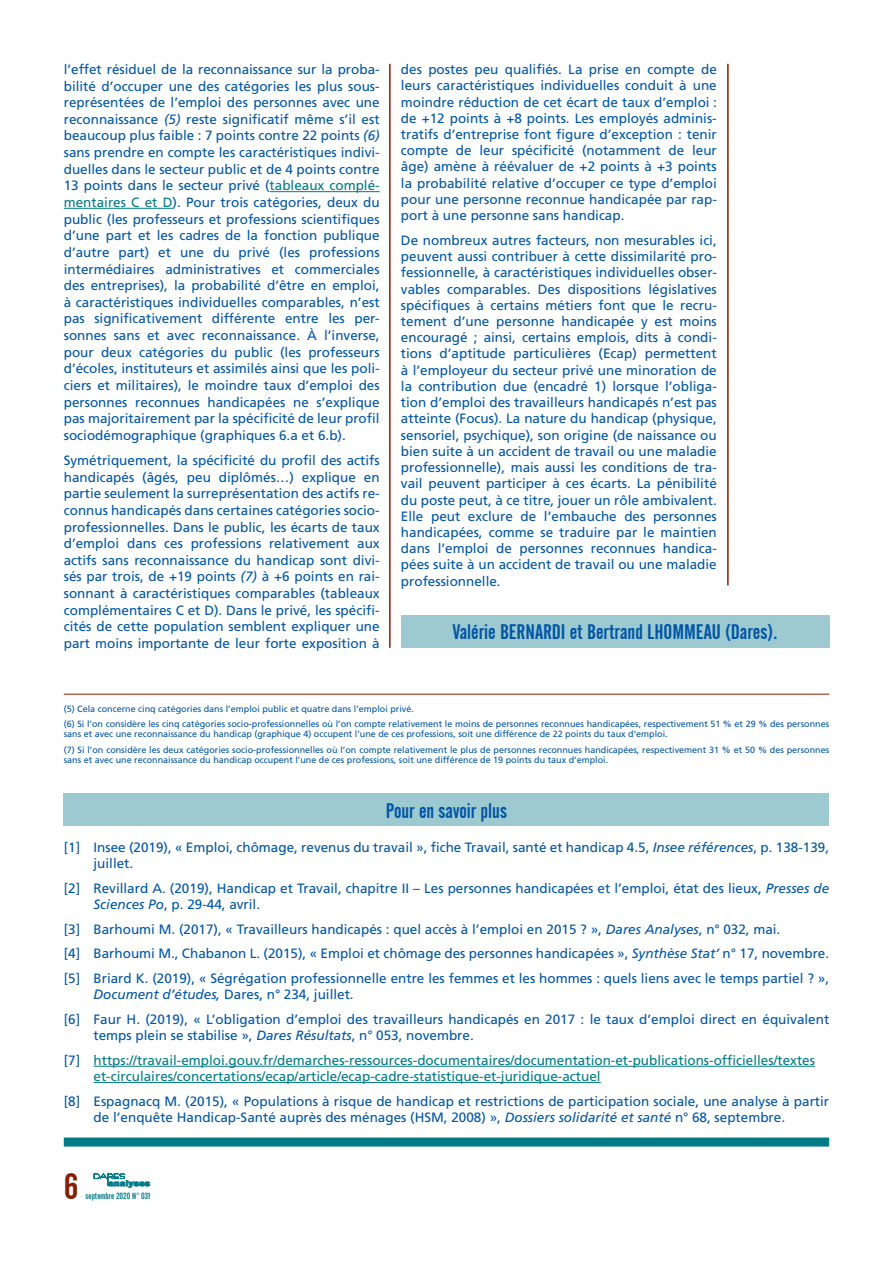
<style>
.page{position:relative;width:893px;height:1263px;background:#fff}
.page>*{position:absolute;margin:0;border:0;box-sizing:border-box;transform-origin:0 0}
.t1{font:36px "Alternate Gothic No 2 BT";color:#891c02}
.t2{font:21px "Alternate Gothic No 2 BT";color:#0155a5}
.t3{font:13.5px/16.6px "Frutiger";color:#0155a5}
.t4{font:13.5px/24.8px "Frutiger";color:#007b85}
.t5{font:9px/15px "Frutiger";color:#0155a5}
.t6{font:9px "Alternate Gothic No 2 BT";color:#007b85}
.t7{font:7.8px "Alternate Gothic No 2 BT";color:#007b85;scale:2.03 1}
.s1{font-style:italic}
.s2{color:#007b85}
.s3{color:#0155a5}
.s4{font-style:italic;color:#0155a5}
</style>
<div class="page">
<svg style="left:94px;top:1173px;width:56px;height:14px"></svg>
<hr style="left:64px;top:694px;width:765px;height:1px;background:#891c02">
<hr style="left:389px;top:64px;width:2px;height:584px;background:#891c02">
<hr style="left:727px;top:64px;width:2px;height:521px;background:#891c02">
<hr style="left:270px;top:191px;width:110px;height:1px;background:#007b85">
<hr style="left:64px;top:208px;width:109px;height:1px;background:#007b85">
<div style="left:401px;top:615px;width:428px;height:33px;background:#9dcad1"></div>
<div style="left:64px;top:793px;width:765px;height:33px;background:#9dcad1"></div>
<hr style="left:94px;top:1066px;width:721px;height:1px;background:#007b85">
<hr style="left:94px;top:1082px;width:507px;height:1px;background:#007b85">
<div style="left:64px;top:1137px;width:765px;height:9px;background:#007b85"></div>
<p class="t3" style="left:64px;top:61px;width:317px;text-align:justify">l’effet résiduel de la reconnaissance sur la proba&shy;bilité d’occuper une des catégories les plus sous&shy;représentées de l’emploi des personnes avec une reconnaissance <span class="s1">(5)</span> reste significatif même s’il est beaucoup plus faible : 7 points contre 22 points <span class="s1">(6) </span>sans prendre en compte les caractéristiques indivi&shy;duelles dans le secteur public et de 4 points contre 13 points dans le secteur privé (<span class="s2">tableaux complé&shy;mentaires C et D</span>). Pour trois catégories, deux du public (les professeurs et professions scientifiques d’une part et les cadres de la fonction publique d’autre part) et une du privé (les professions intermédiaires administratives et commerciales des entreprises), la probabilité d’être en emploi, à caractéristiques individuelles comparables, n’est pas significativement différente entre les per&shy;sonnes sans et avec reconnaissance. À l’inverse, pour deux catégories du public (les professeurs d’écoles, instituteurs et assimilés ainsi que les poli&shy;ciers et militaires), le moindre taux d’emploi des personnes reconnues handicapées ne s’explique pas majoritairement par la spécificité de leur profil sociodémographique (graphiques 6.a et 6.b).</p>
<p class="t3" style="left:64px;top:452px;width:317px;text-align:justify">Symétriquement, la spécificité du profil des actifs handicapés (âgés, peu diplômés…) explique en partie seulement la surreprésentation des actifs re&shy;connus handicapés dans certaines catégories socio&shy;professionnelles. Dans le public, les écarts de taux d’emploi dans ces professions relativement aux actifs sans reconnaissance du handicap sont divi&shy;sés par trois, de +19 points <span class="s1">(7)</span> à +6 points en rai&shy;sonnant à caractéristiques comparables (tableaux complémentaires C et D). Dans le privé, les spécifi&shy;cités de cette population semblent expliquer une part moins importante de leur forte exposition à</p>
<p class="t3" style="left:401px;top:61px;width:317px;line-height:16.2px;text-align:justify">des postes peu qualifiés. La prise en compte de leurs caractéristiques individuelles conduit à une moindre réduction de cet écart de taux d’emploi : de +12 points à +8 points. Les employés adminis&shy;tratifs d’entreprise font figure d’exception : tenir compte de leur spécificité (notamment de leur âge) amène à réévaluer de +2 points à +3 points la probabilité relative d’occuper ce type d’emploi pour une personne reconnue handicapée par rap&shy;port à une personne sans handicap.</p>
<p class="t3" style="left:401px;top:232px;width:317px;line-height:16.2px;text-align:justify">De nombreux autres facteurs, non mesurables ici, peuvent aussi contribuer à cette dissimilarité pro&shy;fessionnelle, à caractéristiques individuelles obser&shy;vables comparables. Des dispositions législatives spécifiques à certains métiers font que le recru&shy;tement d’une personne handicapée y est moins encouragé ; ainsi, certains emplois, dits à condi&shy;tions d’aptitude particulières (Ecap) permettent à l’employeur du secteur privé une minoration de la contribution due (encadré 1) lorsque l’obliga&shy;tion d’emploi des travailleurs handicapés n’est pas atteinte (Focus). La nature du handicap (physique, sensoriel, psychique), son origine (de naissance ou bien suite à un accident de travail ou une maladie professionnelle), mais aussi les conditions de tra&shy;vail peuvent participer à ces écarts. La pénibilité du poste peut, à ce titre, jouer un rôle ambivalent.<br>Elle peut exclure de l’embauche des personnes handicapées, comme se traduire par le maintien dans l’emploi de personnes reconnues handica&shy;pées suite à un accident de travail ou une maladie professionnelle.</p>
<h2 class="t2" style="left:452px;top:620px;width:327px">Valérie BERNARDI et Bertrand LHOMMEAU (Dares).</h2>
<p class="t5" style="left:64px;top:701px;width:767px">(5) Cela concerne cinq catégories dans l’emploi public et quatre dans l’emploi privé.<br>(6) Si l’on considère les cinq catégories socio-professionnelles où l’on compte relativement le moins de personnes reconnues handicapées, respectivement 51 % et 29 % des personnes</p>
<p class="t5" style="left:64px;top:727px;width:767px">sans et avec une reconnaissance du handicap (graphique 4) occupent l’une de ces professions, soit une différence de 22 points du taux d’emploi.<br>(7) Si l’on considère les deux catégories socio-professionnelles où l’on compte relativement le plus de personnes reconnues handicapées, respectivement 31 % et 50 % des personnes</p>
<p class="t5" style="left:64px;top:753px;width:546px">sans et avec une reconnaissance du handicap occupent l’une de ces professions, soit une différence de 19 points du taux d’emploi.</p>
<h2 class="t2" style="left:386px;top:798px;width:123px">Pour en savoir plus</h2>
<p class="t3" style="left:94px;top:839px;width:737px;line-height:16.2px;text-indent:-30px">[1] Insee (2019), « Emploi, chômage, revenus du travail », fiche Travail, santé et handicap 4.5, <span class="s1">Insee références</span>, p. 138-139, juillet.</p>
<p class="t3" style="left:94px;top:880px;width:737px;line-height:16.2px;text-indent:-30px">[2] Revillard A. (2019), Handicap et Travail, chapitre II – Les personnes handicapées et l’emploi, état des lieux, <span class="s1">Presses de<br>Sciences Po</span>, p. 29-44, avril.</p>
<p class="t3" style="left:64px;top:917px;width:767px;line-height:24.8px">[3] Barhoumi M. (2017), « Travailleurs handicapés : quel accès à l’emploi en 2015 ? », <span class="s1">Dares Analyses</span>, n° 032, mai.<br>[4] Barhoumi M., Chabanon L. (2015), « Emploi et chômage des personnes handicapées », <span class="s1">Synthèse Stat’</span> n° 17, novembre. [5] Briard K. (2019), « Ségrégation professionnelle entre les femmes et les hommes : quels liens avec le temps partiel ? »,</p>
<p class="t3" style="left:64px;top:982px;width:767px;line-height:24.8px;text-indent:30px"><span class="s1">Document d’études,</span> Dares, n° 234, juillet.<br>[6] Faur H. (2019), « L’obligation d’emploi des travailleurs handicapés en 2017 : le taux d’emploi direct en équivalent</p>
<p class="t4" style="left:64px;top:1023px;width:753px;text-indent:30px"><span class="s3">temps plein se stabilise »,</span> <span class="s4">Dares Résultats</span><span class="s3">, n° 053, novembre.<br>[7]</span> https://travail-emploi.gouv.fr/demarches-ressources-documentaires/documentation-et-publications-officielles/textes</p>
<p class="t4" style="left:94px;top:1064px;width:509px">et-circulaires/concertations/ecap/article/ecap-cadre-statistique-et-juridique-actuel</p>
<p class="t3" style="left:94px;top:1093px;width:737px;line-height:16.2px;text-indent:-30px">[8] Espagnacq M. (2015), « Populations à risque de handicap et restrictions de participation sociale, une analyse à partir de l’enquête Handicap-Santé auprès des ménages (HSM, 2008) », <span class="s1">Dossiers solidarité et santé</span> n° 68, septembre.</p>
<h1 class="t1" style="left:64px;top:1166px;width:16px">6</h1>
<p class="t7" style="left:108px;top:1179px;width:22px">analyses</p>
<p class="t6" style="left:85px;top:1191px;width:67px">septembre 2020 N° 031</p>
</div>
